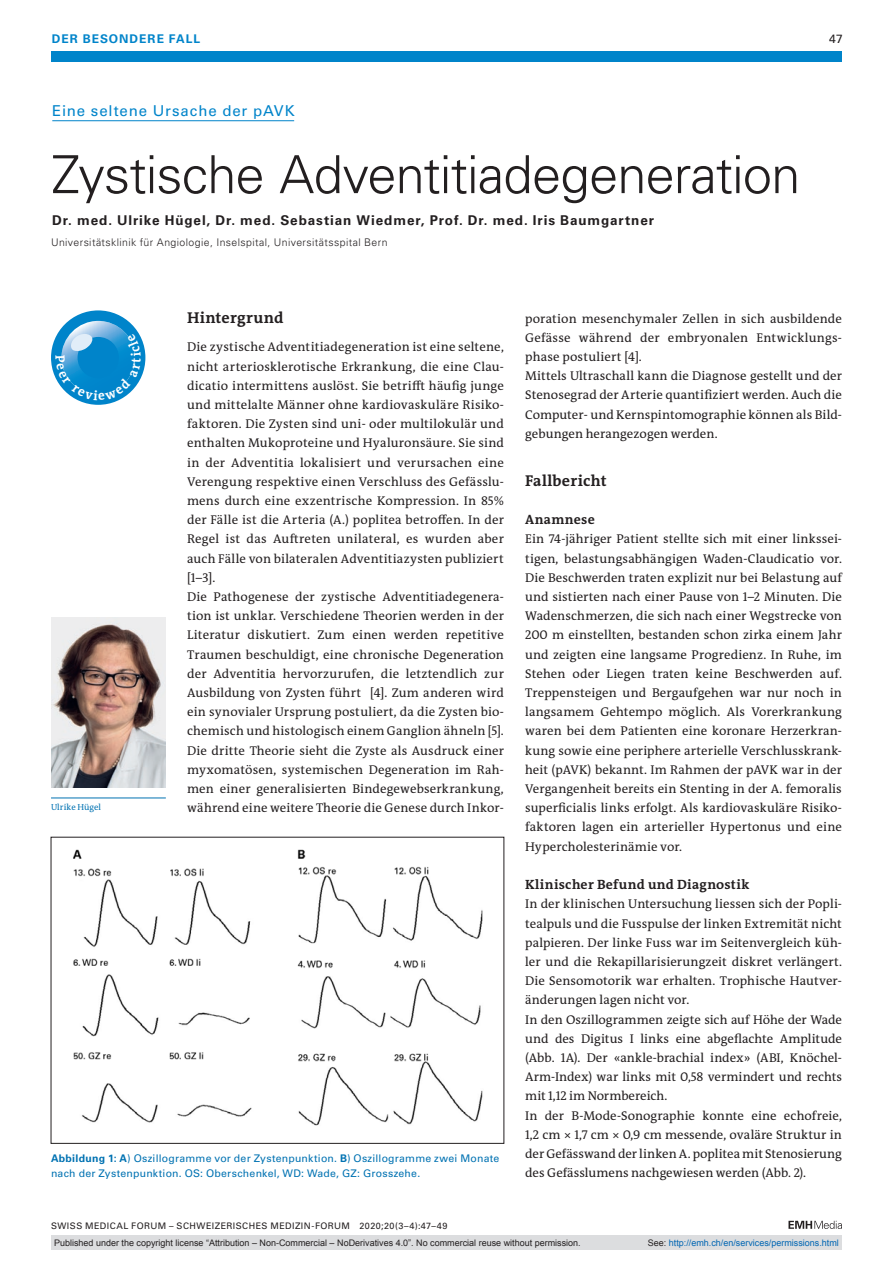
<style>
.page{position:relative;width:893px;height:1263px;background:#fff}
.page>*{position:absolute;margin:0;border:0;box-sizing:border-box;transform-origin:0 0}
.t1{font:300 52.5px "Univers LT Std";letter-spacing:-.02em;color:#231f20}
.t2{font:700 15.75px "The Antiqua B W7";letter-spacing:.015em;color:#231f20}
.t3{font:15px "Univers LT Std";letter-spacing:.06em;color:#0084ca}
.t4{font:700 13.5px "Univers LT Std";letter-spacing:.065em;color:#231f20}
.t5{font:700 13.5px "The Antiqua B W7";letter-spacing:.025em;color:#231f20}
.t6{font:12.75px/19.2px "The Antiqua B W5 Plain";letter-spacing:.01em;color:#231f20}
.t7{font:700 12px "Univers LT Std";letter-spacing:.08em;color:#0084ca}
.t8{font:12px "Univers LT Std";color:#231f20}
.t9{font:10.5px/15.8px "Univers LT Std";letter-spacing:.02em;color:#0072b2}
.t10{font:300 10.5px "Univers LT Std";letter-spacing:.04em;color:#231f20}
.t11{font:9px "Arial";color:#231f20}
.t12{font:9px "Univers LT Std";letter-spacing:.05em;color:#231f20}
.t13{font:9px "Arial";color:#0166b3}
.t14{font:8.7px "The Antiqua B W5 Plain";letter-spacing:.005em;color:#0072b2}
.s1{font-weight:700}
.s2{color:#231f20}
</style>
<div class="page">
<div style="left:51px;top:51px;width:791px;height:11px;background:#0084ca"></div>
<svg style="left:788px;top:1221px;width:54px;height:8px"></svg>
<hr style="left:52px;top:120px;width:242px;height:1px;background:#0084ca">
<hr style="left:51px;top:798px;width:115px;height:1px;background:#0072b2">
<img style="left:51px;top:617px;width:115px;height:170px">
<img style="left:73px;top:849px;width:410px;height:277px">
<div style="left:51px;top:1235px;width:791px;height:15px;background:#dcdddf"></div>
<svg style="left:51px;top:310px;width:94px;height:95px"></svg>
<p class="t7" style="left:52px;top:31px;width:150px">DER BESONDERE FALL</p>
<p class="t8" style="left:829px;top:31px;width:15px">47</p>
<p class="t3" style="left:52px;top:102px;width:244px">Eine seltene Ursache der pAVK</p>
<h1 class="t1" style="left:51px;top:143px;width:751px">Zystische Adventitiadegeneration</h1>
<p class="t4" style="left:52px;top:212px;width:603px">Dr. med. Ulrike Hügel, Dr. med. Sebastian Wiedmer, Prof. Dr. med. Iris Baumgartner</p>
<p class="t10" style="left:51px;top:236px;width:338px">Universitätsklinik für Angiologie, Inselspital, Universitätsspital Bern</p>
<p class="t14" style="left:51px;top:802px;width:52px">Ulrike Hügel</p>
<p class="t2" style="left:187px;top:307px;width:98px">Hintergrund</p>
<p class="t6" style="left:187px;top:338px;width:318px">Die zystische Adventitiadegeneration ist eine seltene, nicht arteriosklerotische Erkrankung, die eine Clau&shy;dicatio intermittens auslöst. Sie betrifft häufig junge und mittelalte Männer ohne kardiovaskuläre Risiko&shy;faktoren. Die Zysten sind uni- oder multilokulär und enthalten Mukoproteine und Hyaluronsäure. Sie sind in der Adventitia lokalisiert und verursachen eine Verengung respektive einen Verschluss des Gefässlu&shy;mens durch eine exzentrische Kompression. In 85% der Fälle ist die Arteria (A.) poplitea betroffen. In der Regel ist das Auftreten unilateral, es wurden aber auch Fälle von bilateralen Adventitiazysten publiziert [1–3].<br>Die Pathogenese der zystische Adventitiadegenera&shy;tion ist unklar. Verschiedene Theorien werden in der Literatur diskutiert. Zum einen werden repetitive Traumen beschuldigt, eine chronische Degeneration der Adventitia hervorzurufen, die letztendlich zur Ausbildung von Zysten führt [4]. Zum anderen wird ein synovialer Ursprung postuliert, da die Zysten bio&shy;chemisch und histologisch einem Ganglion ähneln [5].<br>Die dritte Theorie sieht die Zyste als Ausdruck einer myxomatösen, systemischen Degeneration im Rah&shy;men einer generalisierten Bindegewebserkrankung, während eine weitere Theorie die Genese durch Inkor-</p>
<p class="t9" style="left:51px;top:1150px;width:450px"><span class="s1">Abbildung 1: A</span>) Oszillogramme vor der Zystenpunktion. <span class="s1">B</span>) Oszillogramme zwei Monate nach der Zystenpunktion. OS: Oberschenkel, WD: Wade, GZ: Grosszehe.</p>
<p class="t12" style="left:51px;top:1220px;width:398px">SWISS MEDICAL FORUM – SCHWEIZERISCHES MEDIZIN-FORUM 2020;20(3–4):47–49</p>
<p class="t6" style="left:525px;top:309px;width:318px">poration mesenchymaler Zellen in sich ausbildende Gefässe während der embryonalen Entwicklungs&shy;phase postuliert [4].<br>Mittels Ultraschall kann die Diagnose gestellt und der Stenosegrad der Arterie quantifiziert werden. Auch die Computer- und Kernspintomographie können als Bild&shy;gebungen herangezogen werden.</p>
<p class="t2" style="left:525px;top:470px;width:83px">Fallbericht</p>
<p class="t5" style="left:525px;top:511px;width:71px">Anamnese</p>
<p class="t6" style="left:525px;top:530px;width:318px;text-align:justify">Ein 74-jähriger Patient stellte sich mit einer linkssei&shy;tigen, belastungsabhängigen Waden-Claudicatio vor.<br>Die Beschwerden traten explizit nur bei Belastung auf und sistierten nach einer Pause von 1–2 Minuten. Die Wadenschmerzen, die sich nach einer Wegstrecke von 200 m einstellten, bestanden schon zirka einem Jahr und zeigten eine langsame Progredienz. In Ruhe, im Stehen oder Liegen traten keine Beschwerden auf.<br>Treppensteigen und Bergaufgehen war nur noch in langsamem Gehtempo möglich. Als Vorerkrankung waren bei dem Patienten eine koronare Herzerkran&shy;kung sowie eine periphere arterielle Verschlusskrank&shy;heit (pAVK) bekannt. Im Rahmen der pAVK war in der Vergangenheit bereits ein Stenting in der A. femoralis superficialis links erfolgt. Als kardiovaskuläre Risiko&shy;faktoren lagen ein arterieller Hypertonus und eine Hypercholesterinämie vor.</p>
<p class="t5" style="left:525px;top:876px;width:226px">Klinischer Befund und Diagnostik</p>
<p class="t6" style="left:525px;top:894px;width:318px">In der klinischen Untersuchung liessen sich der Popli&shy;tealpuls und die Fusspulse der linken Extremität nicht palpieren. Der linke Fuss war im Seitenvergleich küh&shy;ler und die Rekapillarisierungzeit diskret verlängert.<br>Die Sensomotorik war erhalten. Trophische Hautver&shy;änderungen lagen nicht vor.<br>In den Oszillogrammen zeigte sich auf Höhe der Wade und des Digitus I links eine abgeflachte Amplitude (Abb. 1A). Der «ankle-brachial index» (ABI, Knöchel-Arm-Index) war links mit 0,58 vermindert und rechts mit 1,12 im Normbereich.<br>In der B-Mode-Sonographie konnte eine echofreie, 1,2 cm × 1,7 cm × 0,9 cm messende, ovaläre Struktur in der Gefässwand der linken A. poplitea mit Stenosierung des Gefässlumens nachgewiesen werden (Abb. 2).</p>
<p class="t11" style="left:54px;top:1237px;width:528px">Published under the copyright license “Attribution – Non-Commercial – NoDerivatives 4.0”. No commercial reuse without permission.</p>
<p class="t13" style="left:648px;top:1237px;width:193px"><span class="s2">See:</span> http://emh.ch/en/services/permissions.html</p>
</div>
